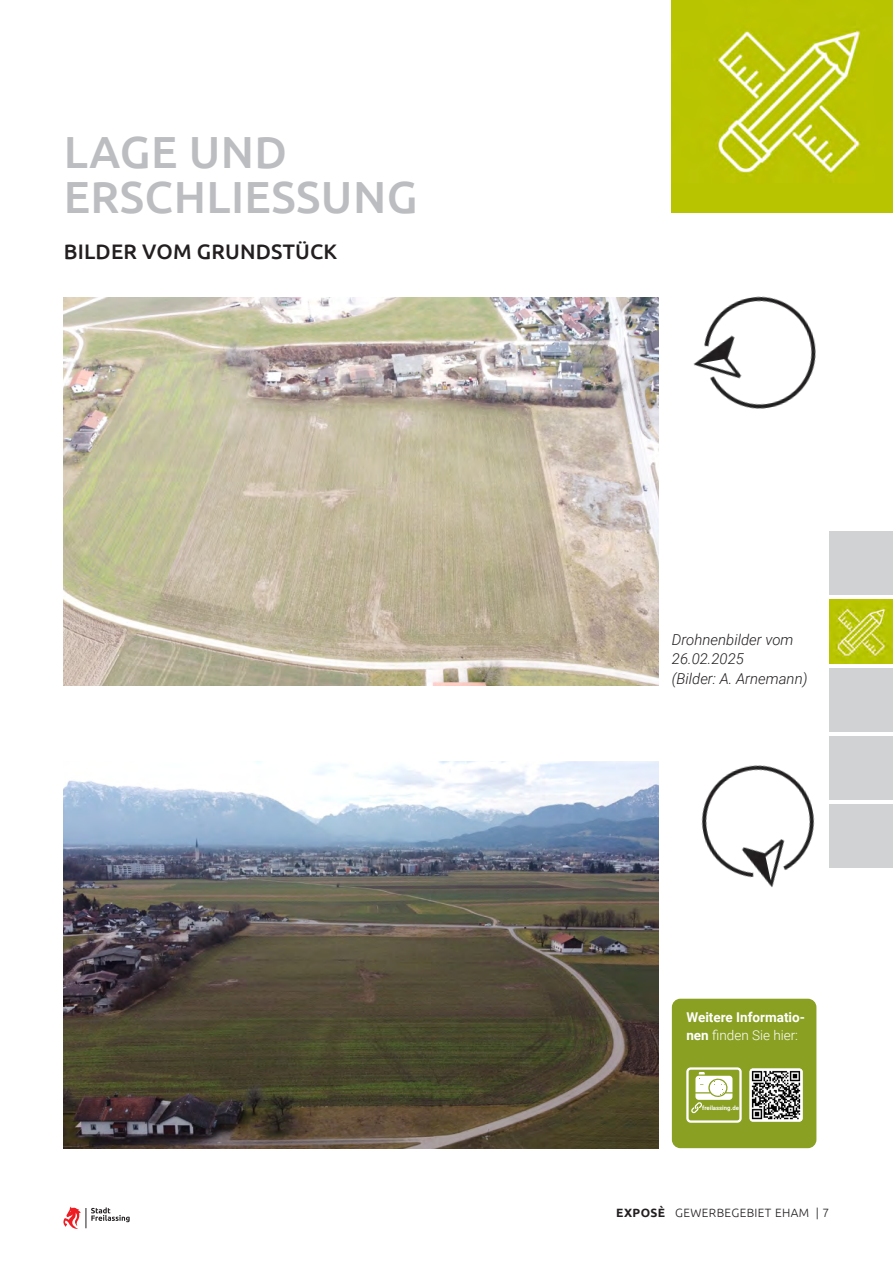
<style>
.page{position:relative;width:893px;height:1263px;background:#fff}
.page>*{position:absolute;margin:0;border:0;box-sizing:border-box;transform-origin:0 0}
.t1{font:500 45px/45px "Ubuntu";letter-spacing:.01em;color:#bcbdc0}
.t2{font:500 21px "Ubuntu";letter-spacing:.01em;color:#231f20}
.t3{font:italic 300 15px/19.5px "Roboto";color:#231f20}
.t4{font:700 13.5px/18px "Roboto";color:#fff}
.t5{font:300 12px "Ubuntu";letter-spacing:.03em;color:#231f20}
.t6{font:700 6px "Roboto";color:#fff}
.s1{font-weight:300}
.s2{font-weight:700}
</style>
<div class="page">
<svg style="left:63px;top:1206px;width:67px;height:23px"></svg>
<img style="left:64px;top:761px;width:594px;height:387px">
<img style="left:64px;top:298px;width:594px;height:387px">
<img style="left:701px;top:765px;width:145px;height:122px">
<img style="left:693px;top:296px;width:123px;height:113px">
<div style="left:672px;top:999px;width:144px;height:149px;background:#8aa022;border-radius:9px"></div>
<img style="left:750px;top:1068px;width:53px;height:53px">
<svg style="left:691px;top:1072px;width:41px;height:41px"></svg>
<div style="left:686px;top:1067px;width:56px;height:56px;border:2px solid #fff;border-radius:3px"></div>
<div style="left:829px;top:531px;width:64px;height:64px;background:#d1d2d4"></div>
<div style="left:829px;top:668px;width:64px;height:63px;background:#d1d2d4"></div>
<div style="left:829px;top:736px;width:64px;height:63px;background:#d1d2d4"></div>
<div style="left:829px;top:804px;width:64px;height:63px;background:#d1d2d4"></div>
<img style="left:830px;top:600px;width:63px;height:64px">
<img style="left:672px;top:0;width:221px;height:213px">
<h1 class="t1" style="left:64px;top:127px;width:355px">LAGE UND<br>ERSCHLIESSUNG</h1>
<h2 class="t2" style="left:64px;top:238px;width:275px">BILDER VOM GRUNDSTÜCK</h2>
<p class="t3" style="left:672px;top:629px;width:137px">Drohnenbilder vom<br>26.02.2025<br>(Bilder: A. Arnemann)</p>
<p class="t4" style="left:686px;top:1007px;width:120px">Weitere Informatio&shy;nen <span class="s1">finden Sie hier:</span></p>
<p class="t6" style="left:702px;top:1104px;width:38px">freilassing.de</p>
<p class="t5" style="left:616px;top:1205px;width:214px"><span class="s2">EXPOSÈ</span> GEWERBEGEBIET EHAM | 7</p>
</div>
